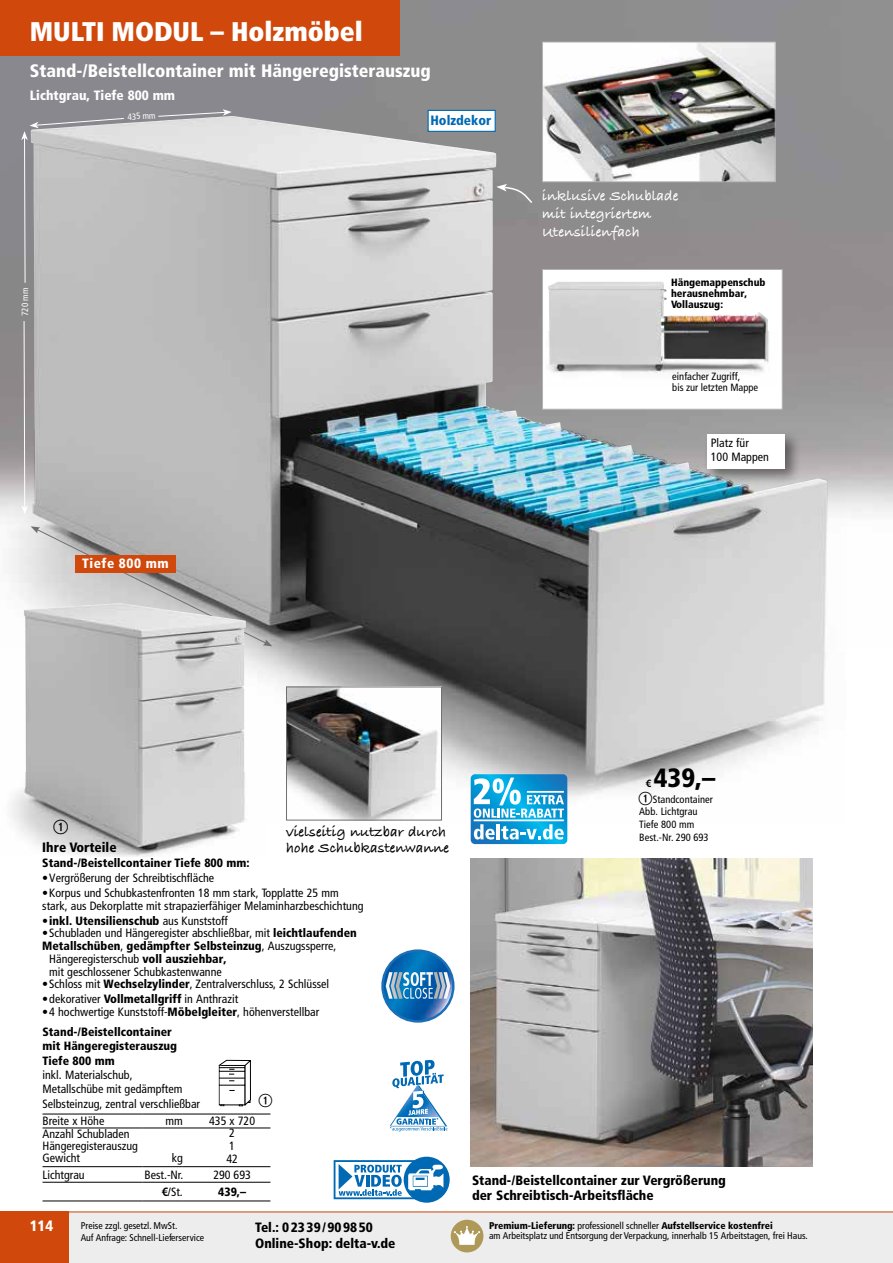
<style>
.page{position:relative;width:893px;height:1263px;background:#fff}
.page>*{position:absolute;margin:0;border:0;box-sizing:border-box;transform-origin:0 0}
.t1{font:900 condensed 27px "Frutiger LT Std";color:#fff}
.t2{font:900 condensed 26.4px "Frutiger LT Std";color:#000}
.t3{font:19.5px "Combi Numerals Ltd";color:#000}
.t4{font:900 condensed 18px "Frutiger LT Std";color:#fff}
.t5{font:18px "Combi Numerals Ltd";color:#000}
.t6{font:15px/18px "Bradley Hand ITCTT Bold";color:#fff}
.t7{font:15px/16.5px "Bradley Hand ITCTT Bold";color:#000}
.t8{font:900 condensed 15px "Frutiger LT Std";color:#fff}
.t9{font:900 condensed 13.5px/16.2px "Frutiger LT Std";color:#000}
.t10{font:900 condensed 13.5px "Frutiger LT Std";color:#fff}
.t11{font:900 condensed 13.5px "Frutiger LT Std";letter-spacing:.04em;color:#fff}
.t12{font:900 condensed 13.5px "Frutiger LT Std";color:#0069b4}
.t13{font:condensed 12px/14.4px "Frutiger LT Std";color:#000}
.t14{font:900 condensed 12px/14.4px "Frutiger LT Std";color:#000}
.t15{font:condensed 10.5px/12.6px "Frutiger LT Std";color:#000}
.t16{font:900 condensed 10.5px/10.9px "Frutiger LT Std";color:#000}
.t17{font:700 condensed 10.5px "Frutiger LT Std";color:#000}
.t18{font:condensed 9.75px/12px "Frutiger LT Std";color:#000}
.t19{font:condensed 9px "Frutiger LT Std";color:#fff}
.s1{font-weight:400}
.s2{font-weight:900}
.s3{font-weight:700}
</style>
<div class="page">
<img style="left:0;top:0;width:893px;height:513px">
<img style="left:0;top:429px;width:846px;height:396px">
<div style="left:0;top:0;width:400px;height:55px;background:#d0480b"></div>
<div style="left:0;top:1212px;width:893px;height:51px;background:#ededed"></div>
<div style="left:0;top:1212px;width:68px;height:51px;background:#d0480b"></div>
<hr style="left:0;top:1211px;width:893px;height:1px;background:#d0480b">
<img style="left:30px;top:116px;width:797px;height:658px">
<hr style="left:43px;top:1114px;width:100px;height:1px;background:#000">
<hr style="left:143px;top:1114px;width:40px;height:1px;background:#000">
<hr style="left:183px;top:1114px;width:87px;height:1px;background:#000">
<hr style="left:43px;top:1166px;width:100px;height:1px;background:#000">
<hr style="left:143px;top:1166px;width:40px;height:1px;background:#000">
<hr style="left:183px;top:1166px;width:87px;height:1px;background:#000">
<hr style="left:43px;top:1182px;width:100px;height:1px;background:#000">
<hr style="left:143px;top:1182px;width:40px;height:1px;background:#000">
<hr style="left:183px;top:1182px;width:87px;height:1px;background:#000">
<hr style="left:43px;top:1201px;width:100px;height:1px;background:#000">
<hr style="left:143px;top:1201px;width:40px;height:1px;background:#000">
<hr style="left:183px;top:1201px;width:87px;height:1px;background:#000">
<hr style="left:43px;top:1128px;width:100px;height:1px;background:#000">
<hr style="left:143px;top:1128px;width:40px;height:1px;background:#000">
<hr style="left:183px;top:1128px;width:87px;height:1px;background:#000">
<svg style="left:31px;top:526px;width:241px;height:120px;background:#b7b6b6"></svg>
<img style="left:544px;top:44px;width:229px;height:136px">
<div style="left:542px;top:42px;width:233px;height:140px;border:1px solid #b2b2b2"></div>
<div style="left:75px;top:556px;width:101px;height:17px;background:#d0480b"></div>
<div style="left:703px;top:431px;width:99px;height:54px;background:#000;opacity:.45"></div>
<div style="left:707px;top:434px;width:78px;height:34px;background:#fff"></div>
<svg style="left:496px;top:184px;width:38px;height:21px"></svg>
<div style="left:542px;top:269px;width:240px;height:140px;background:#fff;border:1px solid #b2b2b2"></div>
<svg style="left:158px;top:109px;width:74px;height:8px"></svg>
<svg style="left:21px;top:118px;width:103px;height:165px;background:#bababb"></svg>
<svg style="left:21px;top:321px;width:7px;height:193px"></svg>
<div style="left:451px;top:1220px;width:32px;height:32px;background:#af9958;border-radius:50%"></div>
<svg style="left:454px;top:1226px;width:26px;height:19px"></svg>
<div style="left:428px;top:110px;width:68px;height:22px;background:#fff;border:1px solid #0069b4"></div>
<img style="left:470px;top:858px;width:343px;height:309px">
<svg style="left:779px;top:918px;width:12px;height:10px"></svg>
<svg style="left:219px;top:1059px;width:32px;height:47px"></svg>
<svg style="left:404px;top:1157px;width:46px;height:46px"></svg>
<svg style="left:334px;top:1160px;width:109px;height:39px"></svg>
<svg style="left:390px;top:1060px;width:57px;height:71px"></svg>
<img style="left:548px;top:282px;width:220px;height:50px">
<img style="left:549px;top:332px;width:220px;height:41px">
<img style="left:24px;top:603px;width:222px;height:169px">
<img style="left:0;top:772px;width:265px;height:85px">
<img style="left:288px;top:689px;width:152px;height:129px">
<div style="left:286px;top:687px;width:156px;height:133px;border:1px solid #6f6f6e"></div>
<svg style="left:381px;top:949px;width:74px;height:74px"></svg>
<svg style="left:471px;top:774px;width:96px;height:70px"></svg>
<h1 class="t1" style="left:30px;top:15px;width:335px">MULTI MODUL – Holzmöbel</h1>
<h3 class="t4" style="left:30px;top:60px;width:403px">Stand-/Beistellcontainer mit Hängeregisterauszug</h3>
<p class="t10" style="left:30px;top:87px;width:147px">Lichtgrau, Tiefe 800 mm</p>
<p class="t19" style="left:20px;top:316px;width:30px;rotate:-90deg">720 mm</p>
<p class="t19" style="left:127px;top:112px;width:30px;rotate:-3deg">435 mm</p>
<p class="t11" style="left:82px;top:556px;width:88px">Tiefe 800 mm</p>
<p class="t12" style="left:430px;top:112px;width:63px">Holzdekor</p>
<p class="t6" style="left:542px;top:186px;width:138px">inklusive Schublade mit integriertem<br>Utensilienfach</p>
<p class="t16" style="left:671px;top:277px;width:96px">Hängemappenschub herausnehmbar,<br>Vollauszug:</p>
<p class="t15" style="left:672px;top:371px;width:87px;line-height:10.8px">einfacher Zugriff,<br>bis zur letzten Mappe</p>
<p class="t13" style="left:711px;top:436px;width:59px">Platz für<br>100 Mappen</p>
<h3 class="t3" style="left:53px;top:815px;width:17px">1</h3>
<p class="t7" style="left:286px;top:822px;width:164px">vielseitig nutzbar durch hohe Schubkastenwanne</p>
<p class="t9" style="left:42px;top:839px;width:76px">Ihre Vorteile</p>
<p class="t14" style="left:42px;top:856px;width:209px">Stand-/Beistellcontainer Tiefe 800 mm:</p>
<p class="t13" style="left:42px;top:871px;width:173px">•Vergrößerung der Schreibtischfläche</p>
<p class="t13" style="left:42px;top:887px;width:323px;line-height:12.8px">•Korpus und Schubkastenfronten 18 mm stark, Topplatte 25 mm stark, aus Dekorplatte mit strapazierfähiger Melaminharzbeschichtung</p>
<p class="t14" style="left:42px;top:913px;width:187px"><span class="s1">•</span>inkl. Utensilienschub <span class="s1">aus Kunststoff</span></p>
<p class="t13" style="left:42px;top:926px;width:316px">•Schubladen und Hängeregister abschließbar, mit <span class="s2">leichtlaufenden</span></p>
<p class="t14" style="left:42px;top:939px;width:296px">Metallschüben<span class="s1">,</span> gedämpfter Selbsteinzug<span class="s1">, Auszugssperre,</span></p>
<p class="t13" style="left:49px;top:952px;width:179px">Hängeregisterschub <span class="s2">voll ausziehbar,</span></p>
<p class="t13" style="left:49px;top:964px;width:174px">mit geschlossener Schubkastenwanne</p>
<p class="t13" style="left:42px;top:977px;width:288px">•Schloss mit <span class="s2">Wechselzylinder</span>, Zentralverschluss, 2 Schlüssel</p>
<p class="t13" style="left:42px;top:992px;width:197px">•dekorativer <span class="s2">Vollmetallgriff</span> in Anthrazit</p>
<p class="t13" style="left:42px;top:1005px;width:278px">•4 hochwertige Kunststoff-<span class="s2">Möbelgleiter</span>, höhenverstellbar</p>
<p class="t14" style="left:43px;top:1024px;width:136px">Stand-/Beistellcontainer mit Hängeregisterauszug<br>Tiefe 800 mm</p>
<p class="t13" style="left:43px;top:1068px;width:159px">inkl. Materialschub,<br>Metallschübe mit gedämpftem<br>Selbsteinzug, zentral verschließbar</p>
<h3 class="t5" style="left:258px;top:1090px;width:16px">1</h3>
<p class="t13" style="left:43px;top:1114px;width:63px">Breite x Höhe</p>
<p class="t13" style="left:166px;top:1114px;width:19px">mm</p>
<p class="t13" style="left:209px;top:1114px;width:48px">435 x 720</p>
<p class="t13" style="left:43px;top:1126px;width:88px">Anzahl Schubladen</p>
<p class="t13" style="left:229px;top:1126px;width:7px">2</p>
<p class="t13" style="left:43px;top:1139px;width:97px">Hängeregisterauszug</p>
<p class="t13" style="left:229px;top:1139px;width:7px">1</p>
<p class="t13" style="left:43px;top:1151px;width:39px">Gewicht</p>
<p class="t13" style="left:172px;top:1151px;width:13px">kg</p>
<p class="t13" style="left:226px;top:1152px;width:13px">42</p>
<p class="t13" style="left:43px;top:1168px;width:44px">Lichtgrau</p>
<p class="t13" style="left:145px;top:1168px;width:40px">Best.-Nr.</p>
<p class="t13" style="left:213px;top:1168px;width:39px">290 693</p>
<p class="t13" style="left:162px;top:1185px;width:23px"><span class="s3">€</span>/St.</p>
<p class="t14" style="left:218px;top:1185px;width:29px">439,–</p>
<p class="t17" style="left:646px;top:777px;width:7px">€</p>
<h2 class="t2" style="left:654px;top:762px;width:63px">439,–</h2>
<h3 class="t5" style="left:638px;top:788px;width:16px">1</h3>
<p class="t15" style="left:639px;top:793px;width:75px;text-indent:14px">Standcontainer<br>Abb. Lichtgrau<br>Tiefe 800 mm<br>Best.-Nr. 290 693</p>
<p class="t9" style="left:472px;top:1173px;width:255px;line-height:15px">Stand-/Beistellcontainer zur Vergrößerung der Schreibtisch-Arbeitsfläche</p>
<p class="t8" style="left:30px;top:1217px;width:25px">114</p>
<p class="t18" style="left:81px;top:1219px;width:125px">Preise zzgl. gesetzl. MwSt.<br>Auf Anfrage: Schnell-Lieferservice</p>
<p class="t18" style="left:489px;top:1220px;width:320px;line-height:10.5px"><span class="s2">Premium-Lieferung:</span> professionell schneller <span class="s2">Aufstellservice kostenfrei<br></span>am Arbeitsplatz und Entsorgung der Verpackung, innerhalb 15 Arbeitstagen, frei Haus.</p>
<p class="t9" style="left:255px;top:1219px;width:142px">Tel.: 02339/909850<br>Online-Shop: delta-v.de</p>
</div>
